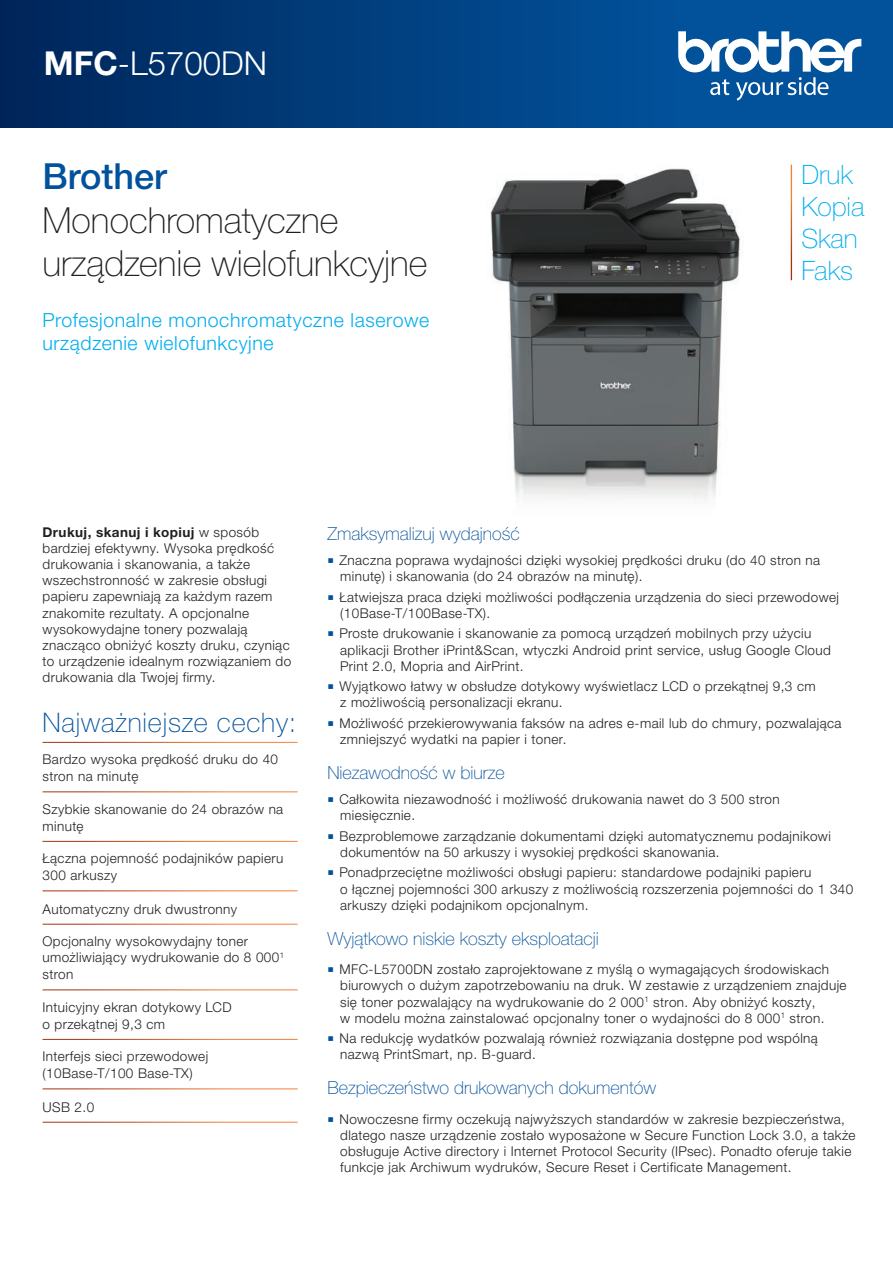
<style>
.page{position:relative;width:893px;height:1263px;background:#fff}
.page>*{position:absolute;margin:0;border:0;box-sizing:border-box;transform-origin:0 0}
.t1{font:100 36px/43.2px "Helvetica Neue LTW1 G";color:#231f20}
.t2{font:500 36px "Helvetica Neue LTW1 G";color:#01519b}
.t3{font:300 33px "Helvetica Neue LTW1 G";color:#fff}
.t4{font:100 27px "Helvetica Neue LTW1 G";letter-spacing:.03em;color:#01519b}
.t5{font:100 26.7px "Helvetica Neue LTW1 G";color:#00aeef}
.t6{font:300 19.5px/23.4px "Helvetica Neue LTW1 G";letter-spacing:.03em;color:#00aeef}
.t7{font:100 18px "Helvetica Neue LTW1 G";color:#01519b}
.t8{font:300 13.5px/16.2px "Helvetica Neue LTW1 G";letter-spacing:.03em;color:#231f20}
.s1{font-weight:700}
</style>
<div class="page">
<div style="left:0;top:0;width:685px;height:128px;background:linear-gradient(to right,#00265a,#01529c)"></div>
<div style="left:685px;top:0;width:208px;height:128px;background:#01519b"></div>
<svg style="left:678px;top:31px;width:183px;height:70px"></svg>
<img style="left:490px;top:168px;width:250px;height:333px">
<p class="t3" style="left:44px;top:43px;width:225px"><span class="s1">MFC</span>-L5700DN</p>
<p class="t2" style="left:43px;top:155px;width:126px">Brother</p>
<p class="t1" style="left:43px;top:198px;width:387px">Monochromatyczne urządzenie wielofunkcyjne</p>
<p class="t6" style="left:43px;top:308px;width:388px">Profesjonalne monochromatyczne laserowe urządzenie wielofunkcyjne</p>
<p class="t5" style="left:801px;top:158px;width:53px">Druk</p>
<p class="t5" style="left:801px;top:190px;width:65px">Kopia</p>
<p class="t5" style="left:801px;top:222px;width:58px">Skan</p>
<p class="t5" style="left:801px;top:255px;width:53px">Faks</p>
<p class="t8" style="left:43px;top:524px;width:250px"><span class="s1">Drukuj, skanuj i kopiuj</span> w sposób bardziej efektywny. Wysoka prędkość drukowania i skanowania, a także wszechstronność w zakresie obsługi papieru zapewniają za każdym razem znakomite rezultaty. A opcjonalne wysokowydajne tonery pozwalają znacząco obniżyć koszty druku, czyniąc to urządzenie idealnym rozwiązaniem do drukowania dla Twojej firmy.</p>
<p class="t4" style="left:43px;top:706px;width:255px">Najważniejsze cechy:</p>
<p class="t8" style="left:43px;top:751px;width:237px;line-height:17.1px">Bardzo wysoka prędkość druku do 40 stron na minutę</p>
<p class="t8" style="left:43px;top:800px;width:242px;line-height:17.1px">Szybkie skanowanie do 24 obrazów na minutę</p>
<p class="t8" style="left:43px;top:850px;width:242px;line-height:17.1px">Łączna pojemność podajników papieru<br>300 arkuszy</p>
<p class="t8" style="left:43px;top:901px;width:196px">Automatyczny druk dwustronny</p>
<p class="t8" style="left:43px;top:933px;width:243px;line-height:16.6px">Opcjonalny wysokowydajny toner umożliwiający wydrukowanie do 8 000<sup>1 </sup>stron</p>
<p class="t8" style="left:43px;top:998px;width:191px;line-height:17.1px">Intuicyjny ekran dotykowy LCD o przekątnej 9,3 cm</p>
<p class="t8" style="left:43px;top:1048px;width:167px;line-height:17.1px">Interfejs sieci przewodowej (10Base-T/100 Base-TX)</p>
<p class="t8" style="left:43px;top:1099px;width:53px">USB 2.0</p>
<p class="t7" style="left:327px;top:523px;width:194px">Zmaksymalizuj wydajność</p>
<p class="t8" style="left:339px;top:552px;width:482px">Znaczna poprawa wydajności dzięki wysokiej prędkości druku (do 40 stron na minutę) i skanowania (do 24 obrazów na minutę).</p>
<p class="t8" style="left:339px;top:589px;width:501px">Łatwiejsza praca dzięki możliwości podłączenia urządzenia do sieci przewodowej (10Base-T/100Base-TX).</p>
<p class="t8" style="left:339px;top:625px;width:493px">Proste drukowanie i skanowanie za pomocą urządzeń mobilnych przy użyciu aplikacji Brother iPrint&amp;Scan, wtyczki Android print service, usług Google Cloud<br>Print 2.0, Mopria and AirPrint.</p>
<p class="t8" style="left:339px;top:678px;width:478px">Wyjątkowo łatwy w obsłudze dotykowy wyświetlacz LCD o przekątnej 9,3 cm z możliwością personalizacji ekranu.</p>
<p class="t8" style="left:339px;top:715px;width:504px">Możliwość przekierowywania faksów na adres e-mail lub do chmury, pozwalająca zmniejszyć wydatki na papier i toner.</p>
<p class="t7" style="left:327px;top:762px;width:179px">Niezawodność w biurze</p>
<p class="t8" style="left:339px;top:791px;width:442px">Całkowita niezawodność i możliwość drukowania nawet do 3 500 stron miesięcznie.</p>
<p class="t8" style="left:339px;top:828px;width:493px">Bezproblemowe zarządzanie dokumentami dzięki automatycznemu podajnikowi dokumentów na 50 arkuszy i wysokiej prędkości skanowania.</p>
<p class="t8" style="left:339px;top:864px;width:515px">Ponadprzeciętne możliwości obsługi papieru: standardowe podajniki papieru<br>o łącznej pojemności 300 arkuszy z możliwością rozszerzenia pojemności do 1 340 arkuszy dzięki podajnikom opcjonalnym.</p>
<p class="t7" style="left:327px;top:927px;width:273px">Wyjątkowo niskie koszty eksploatacji</p>
<p class="t8" style="left:339px;top:961px;width:509px">MFC-L5700DN zostało zaprojektowane z myślą o wymagających środowiskach biurowych o dużym zapotrzebowaniu na druk. W zestawie z urządzeniem znajduje się toner pozwalający na wydrukowanie do 2 000<sup>1</sup> stron. Aby obniżyć koszty,<br>w modelu można zainstalować opcjonalny toner o wydajności do 8 000<sup>1</sup> stron.</p>
<p class="t8" style="left:339px;top:1030px;width:480px">Na redukcję wydatków pozwalają również rozwiązania dostępne pod wspólną nazwą PrintSmart, np. B-guard.</p>
<p class="t7" style="left:327px;top:1077px;width:330px">Bezpieczeństwo drukowanych dokumentów</p>
<p class="t8" style="left:339px;top:1111px;width:518px">Nowoczesne firmy oczekują najwyższych standardów w zakresie bezpieczeństwa, dlatego nasze urządzenie zostało wyposażone w Secure Function Lock 3.0, a także obsługuje Active directory i Internet Protocol Security (IPsec). Ponadto oferuje takie funkcje jak Archiwum wydruków, Secure Reset i Certificate Management.</p>
</div>
